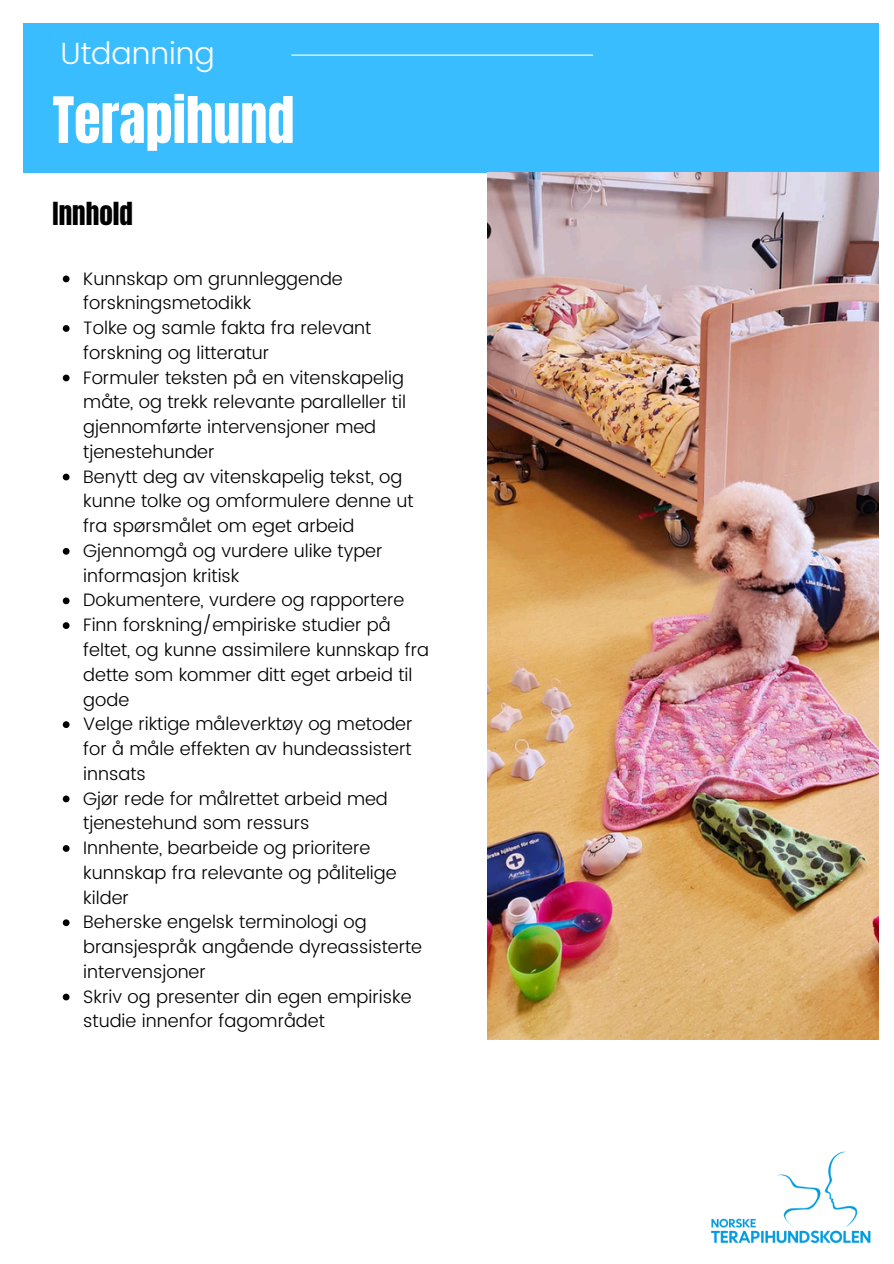
<style>
.page{position:relative;width:894px;height:1264px;background:#fff}
.page>*{position:absolute;margin:0;border:0;box-sizing:border-box;transform-origin:0 0}
.t1{font:54.3px "Anton";color:#fff}
.t2{font:300 30.75px "Poppins";color:#fff}
.t3{font:27px "Anton";color:#000}
.t4{font:300 18px/24.8px "Poppins";color:#000}
</style>
<div class="page">
<div style="left:23px;top:23px;width:855px;height:150px;background:#39bdff"></div>
<hr style="left:291px;top:55px;width:302px;height:1px;background:#fff">
<img style="left:487px;top:173px;width:390px;height:866px">
<svg style="left:63px;top:275px;width:6px;height:7px"></svg>
<svg style="left:63px;top:325px;width:6px;height:7px"></svg>
<svg style="left:63px;top:374px;width:6px;height:7px"></svg>
<svg style="left:63px;top:473px;width:6px;height:7px"></svg>
<svg style="left:63px;top:548px;width:6px;height:6px"></svg>
<svg style="left:63px;top:597px;width:6px;height:7px"></svg>
<svg style="left:63px;top:622px;width:6px;height:7px"></svg>
<svg style="left:63px;top:721px;width:6px;height:7px"></svg>
<svg style="left:63px;top:795px;width:6px;height:7px"></svg>
<svg style="left:63px;top:845px;width:6px;height:6px"></svg>
<svg style="left:63px;top:919px;width:6px;height:7px"></svg>
<svg style="left:63px;top:993px;width:6px;height:7px"></svg>
<img style="left:710px;top:1151px;width:161px;height:92px">
<h1 class="t2" style="left:61px;top:35px;width:156px">Utdanning</h1>
<h3 class="t1" style="left:53px;top:81px;width:243px">Terapihund</h3>
<p class="t3" style="left:53px;top:194px;width:82px">Innhold</p>
<p class="t4" style="left:83px;top:266px;width:261px">Kunnskap om grunnleggende forskningsmetodikk</p>
<p class="t4" style="left:83px;top:315px;width:289px">Tolke og samle fakta fra relevant forskning og litteratur</p>
<p class="t4" style="left:83px;top:365px;width:324px">Formuler teksten på en vitenskapelig måte, og trekk relevante paralleller til gjennomførte intervensjoner med tjenestehunder</p>
<p class="t4" style="left:83px;top:464px;width:331px">Benytt deg av vitenskapelig tekst, og kunne tolke og omformulere denne ut fra spørsmålet om eget arbeid</p>
<p class="t4" style="left:83px;top:538px;width:301px">Gjennomgå og vurdere ulike typer informasjon kritisk</p>
<p class="t4" style="left:83px;top:588px;width:322px">Dokumentere, vurdere og rapportere</p>
<p class="t4" style="left:83px;top:612px;width:347px">Finn forskning/empiriske studier på feltet, og kunne assimilere kunnskap fra dette som kommer ditt eget arbeid til gode</p>
<p class="t4" style="left:83px;top:711px;width:330px;text-align:justify">Velge riktige måleverktøy og metoder for å måle effekten av hundeassistert innsats</p>
<p class="t4" style="left:83px;top:786px;width:306px">Gjør rede for målrettet arbeid med tjenestehund som ressurs</p>
<p class="t4" style="left:83px;top:835px;width:315px">Innhente, bearbeide og prioritere kunnskap fra relevante og pålitelige kilder</p>
<p class="t4" style="left:83px;top:909px;width:340px">Beherske engelsk terminologi og bransjespråk angående dyreassisterte intervensjoner</p>
<p class="t4" style="left:83px;top:984px;width:330px">Skriv og presenter din egen empiriske studie innenfor fagområdet</p>
</div>
